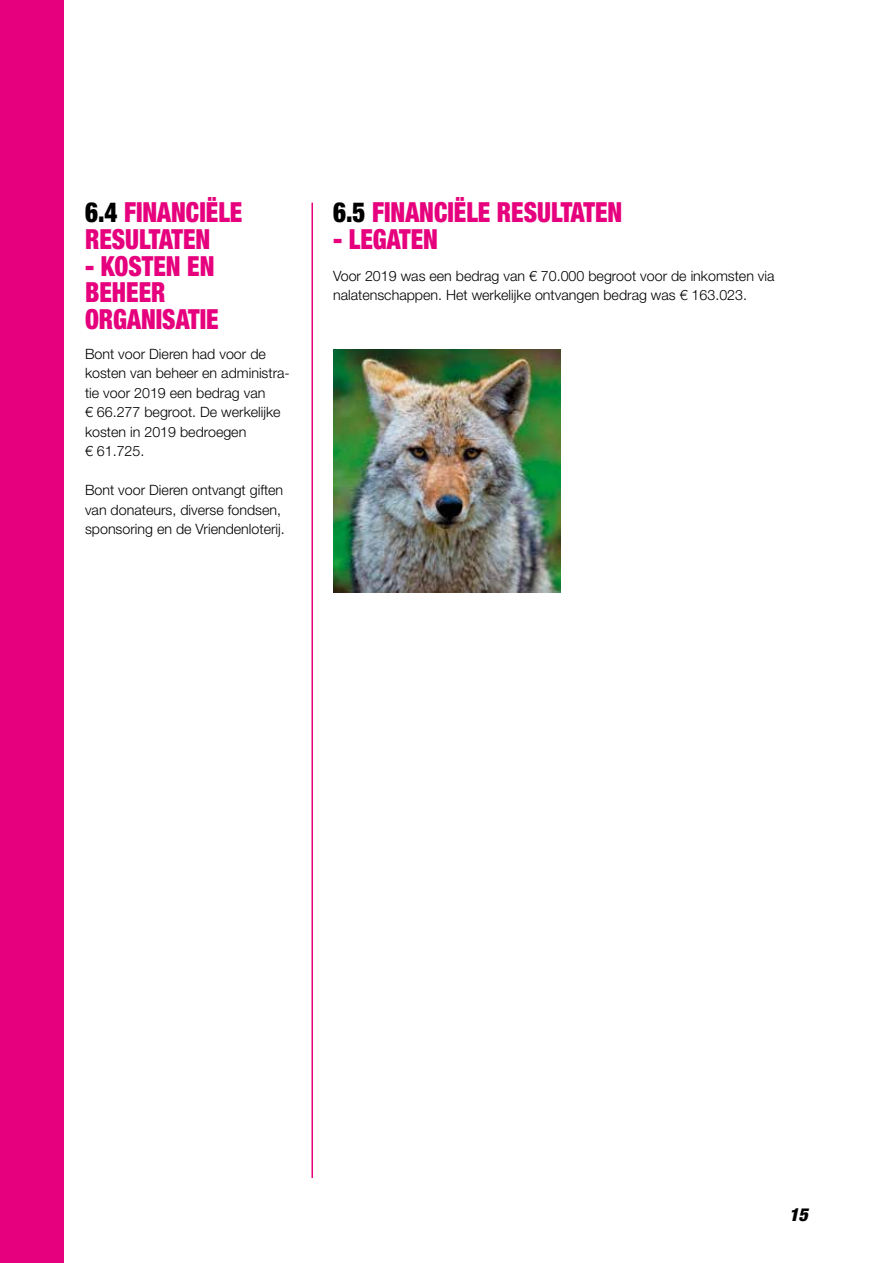
<style>
.page{position:relative;width:893px;height:1263px;background:#fff}
.page>*{position:absolute;margin:0;border:0;box-sizing:border-box;transform-origin:0 0}
.t1{font:900 condensed 27.75px/26.5px "Helvetica Neue LT Std";color:#e6007d;scale:.9 1}
.t2{font:italic 900 condensed 18px "Helvetica Neue LT Std";color:#000}
.t3{font:300 14.25px/19.5px "Helvetica Neue LT Std";color:#000}
.s1{color:#000}
</style>
<div class="page">
<hr style="left:311px;top:203px;width:2px;height:975px;background:#e6007d">
<img style="left:334px;top:349px;width:227px;height:244px">
<div style="left:0;top:0;width:64px;height:1263px;background:#e6007d"></div>
<h1 class="t1" style="left:85px;top:199px;width:176px"><span class="s1">6.4</span> FINANCIËLE<br>RESULTATEN</h1>
<h1 class="t1" style="left:85px;top:252px;width:150px">- KOSTEN EN<br>BEHEER<br>ORGANISATIE</h1>
<p class="t3" style="left:85px;top:344px;width:206px">Bont voor Dieren had voor de kosten van beheer en administra&shy;tie voor 2019 een bedrag van<br>€ 66.277 begroot. De werkelijke kosten in 2019 bedroegen<br>€ 61.725.</p>
<p class="t3" style="left:85px;top:480px;width:201px">Bont voor Dieren ontvangt giften van donateurs, diverse fondsen, sponsoring en de Vriendenloterij.</p>
<h1 class="t1" style="left:333px;top:199px;width:323px"><span class="s1">6.5</span> FINANCIËLE RESULTATEN</h1>
<h1 class="t1" style="left:333px;top:225px;width:118px">- LEGATEN</h1>
<p class="t3" style="left:333px;top:266px;width:443px">Voor 2019 was een bedrag van € 70.000 begroot voor de inkomsten via nalatenschappen. Het werkelijke ontvangen bedrag was € 163.023.</p>
<p class="t2" style="left:789px;top:1203px;width:20px">15</p>
</div>
